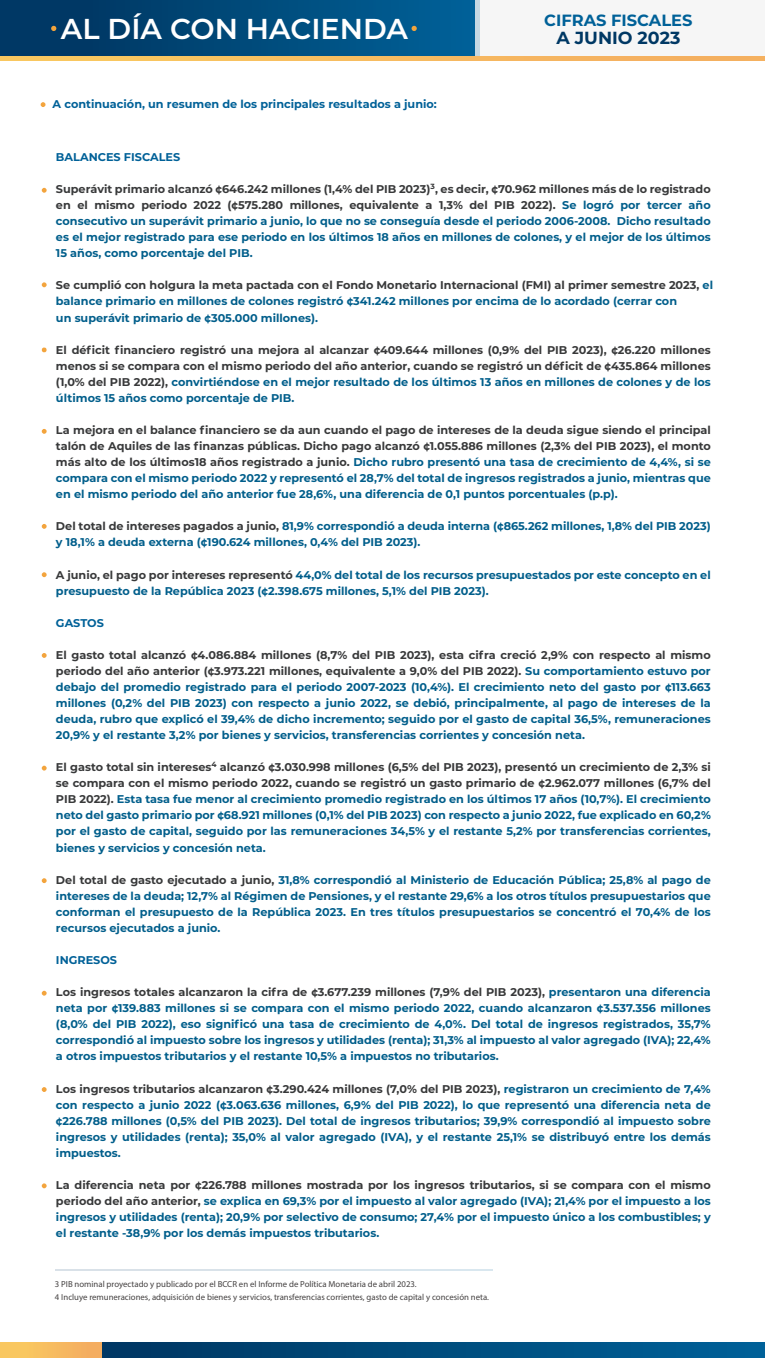
<style>
.page{position:relative;width:765px;height:1358px;background:#fff}
.page>*{position:absolute;margin:0;border:0;box-sizing:border-box;transform-origin:0 0}
.t1{font:600 28.75px "Montserrat";color:#fff}
.t2{font:700 17.5px "Montserrat";color:#003864}
.t3{font:700 16.25px "Montserrat";color:#006198}
.t4{font:700 11.25px/16.1px "Montserrat";color:#005e8b;text-align:justify}
.t5{font:700 11.25px/16.1px "Montserrat";color:#38393a;text-align:justify}
.t6{font:700 11.25px "Montserrat";color:#006198}
.t7{font:8.75px/13.5px "Myriad Pro";color:#444141}
.s1{color:#38393a}
.s2{color:#005e8b}
</style>
<div class="page">
<svg style="left:101px;top:1342px;width:664px;height:16px;background:#004c7d"></svg>
<div style="left:0;top:1342px;width:101px;height:16px;background:linear-gradient(to right,#facd60,#f4ab60)"></div>
<svg style="left:42px;top:188px;width:5px;height:5px"></svg>
<svg style="left:42px;top:282px;width:5px;height:5px"></svg>
<svg style="left:42px;top:524px;width:5px;height:5px"></svg>
<svg style="left:42px;top:572px;width:5px;height:5px"></svg>
<svg style="left:42px;top:653px;width:5px;height:5px"></svg>
<svg style="left:42px;top:766px;width:5px;height:5px"></svg>
<svg style="left:42px;top:878px;width:5px;height:5px"></svg>
<svg style="left:42px;top:991px;width:5px;height:5px"></svg>
<svg style="left:42px;top:1087px;width:5px;height:5px"></svg>
<svg style="left:42px;top:1183px;width:5px;height:5px"></svg>
<svg style="left:42px;top:347px;width:5px;height:6px"></svg>
<svg style="left:42px;top:429px;width:5px;height:5px"></svg>
<hr style="left:56px;top:1269px;width:437px;height:1px;background:#d9e3eb">
<div style="left:0;top:0;width:765px;height:61px;background:linear-gradient(to right,#faca60,#f4ad60)"></div>
<div style="left:0;top:0;width:765px;height:55px;background:#f6f6f6"></div>
<div style="left:0;top:0;width:475px;height:55px;background:linear-gradient(to right,#00325d,#006097)"></div>
<svg style="left:51px;top:26px;width:5px;height:5px"></svg>
<svg style="left:412px;top:26px;width:5px;height:5px"></svg>
<svg style="left:41px;top:102px;width:5px;height:5px"></svg>
<h1 class="t1" style="left:61px;top:8px;width:349px">AL DÍA CON HACIENDA</h1>
<h3 class="t3" style="left:544px;top:8px;width:150px">CIFRAS FISCALES</h3>
<h2 class="t2" style="left:556px;top:25px;width:125px">A JUNIO 2023</h2>
<p class="t6" style="left:53px;top:96px;width:386px">A continuación, un resumen de los principales resultados a junio:</p>
<p class="t6" style="left:56px;top:149px;width:126px">BALANCES FISCALES</p>
<p class="t4" style="left:56px;top:180px;width:656px"><span class="s1">Superávit primario alcanzó ¢646.242 millones (1,4% del PIB 2023)</span><sup>3</sup><span class="s1">, es decir, ¢70.962 millones más de lo registrado en el mismo periodo 2022 (¢575.280 millones, equivalente a 1,3% del PIB 2022).</span> Se logró por tercer año consecutivo un superávit primario a junio, lo que no se conseguía desde el periodo 2006-2008. Dicho resultado es el mejor registrado para ese periodo en los últimos 18 años en millones de colones, y el mejor de los últimos 15 años, como porcentaje del PIB.</p>
<p class="t4" style="left:56px;top:277px;width:659px;text-align:left"><span class="s1">Se cumplió con holgura la meta pactada con el Fondo Monetario Internacional (FMI) al primer semestre 2023,</span> el balance primario en millones de colones registró ¢341.242 millones por encima de lo acordado (cerrar con<br>un superávit primario de ¢305.000 millones).</p>
<p class="t5" style="left:56px;top:341px;width:656px">El déficit financiero registró una mejora al alcanzar ¢409.644 millones (0,9% del PIB 2023), ¢26.220 millones menos si se compara con el mismo periodo del año anterior, cuando se registró un déficit de ¢435.864 millones (1,0% del PIB 2022), <span class="s2">convirtiéndose en el mejor resultado de los últimos 13 años en millones de colones y de los últimos 15 años como porcentaje de PIB.</span></p>
<p class="t5" style="left:56px;top:421px;width:656px">La mejora en el balance financiero se da aun cuando el pago de intereses de la deuda sigue siendo el principal talón de Aquiles de las finanzas públicas. Dicho pago alcanzó ¢1.055.886 millones (2,3% del PIB 2023), el monto más alto de los últimos18 años registrado a junio. <span class="s2">Dicho rubro presentó una tasa de crecimiento de 4,4%, si se compara con el mismo periodo 2022 y representó el 28,7% del total de ingresos registrados a junio, mientras que en el mismo periodo del año anterior fue 28,6%, una diferencia de 0,1 puntos porcentuales (p.p).</span></p>
<p class="t4" style="left:56px;top:518px;width:656px"><span class="s1">Del total de intereses pagados a junio,</span> 81,9% correspondió a deuda interna (¢865.262 millones, 1,8% del PIB 2023) y 18,1% a deuda externa (¢190.624 millones, 0,4% del PIB 2023).</p>
<p class="t4" style="left:56px;top:566px;width:656px"><span class="s1">A junio, el pago por intereses representó</span> 44,0% del total de los recursos presupuestados por este concepto en el presupuesto de la República 2023 (¢2.398.675 millones, 5,1% del PIB 2023).</p>
<p class="t6" style="left:56px;top:615px;width:49px">GASTOS</p>
<p class="t4" style="left:56px;top:646px;width:656px"><span class="s1">El gasto total alcanzó ¢4.086.884 millones (8,7% del PIB 2023), esta cifra creció 2,9% con respecto al mismo periodo del año anterior (¢3.973.221 millones, equivalente a 9,0% del PIB 2022).</span> Su comportamiento estuvo por debajo del promedio registrado para el periodo 2007-2023 (10,4%). El crecimiento neto del gasto por ¢113.663 millones (0,2% del PIB 2023) con respecto a junio 2022, se debió, principalmente, al pago de intereses de la deuda, rubro que explicó el 39,4% de dicho incremento; seguido por el gasto de capital 36,5%, remuneraciones 20,9% y el restante 3,2% por bienes y servicios, transferencias corrientes y concesión neta.</p>
<p class="t4" style="left:56px;top:759px;width:656px"><span class="s1">El gasto total sin intereses</span><sup>4</sup> <span class="s1">alcanzó ¢3.030.998 millones (6,5% del PIB 2023), presentó un crecimiento de 2,3% si se compara con el mismo periodo 2022, cuando se registró un gasto primario de ¢2.962.077 millones (6,7% del PIB 2022).</span> Esta tasa fue menor al crecimiento promedio registrado en los últimos 17 años (10,7%). El crecimiento neto del gasto primario por ¢68.921 millones (0,1% del PIB 2023) con respecto a junio 2022, fue explicado en 60,2% por el gasto de capital, seguido por las remuneraciones 34,5% y el restante 5,2% por transferencias corrientes, bienes y servicios y concesión neta.</p>
<p class="t4" style="left:56px;top:871px;width:656px"><span class="s1">Del total de gasto ejecutado a junio,</span> 31,8% correspondió al Ministerio de Educación Pública; 25,8% al pago de intereses de la deuda; 12,7% al Régimen de Pensiones, y el restante 29,6% a los otros títulos presupuestarios que conforman el presupuesto de la República 2023. En tres títulos presupuestarios se concentró el 70,4% de los recursos ejecutados a junio.</p>
<p class="t6" style="left:56px;top:952px;width:63px">INGRESOS</p>
<p class="t4" style="left:56px;top:983px;width:656px"><span class="s1">Los ingresos totales alcanzaron la cifra de ¢3.677.239 millones (7,9% del PIB 2023),</span> presentaron una diferencia neta por ¢139.883 millones si se compara con el mismo periodo 2022, cuando alcanzaron ¢3.537.356 millones (8,0% del PIB 2022), eso significó una tasa de crecimiento de 4,0%. Del total de ingresos registrados, 35,7% correspondió al impuesto sobre los ingresos y utilidades (renta); 31,3% al impuesto al valor agregado (IVA); 22,4% a otros impuestos tributarios y el restante 10,5% a impuestos no tributarios.</p>
<p class="t4" style="left:56px;top:1080px;width:656px"><span class="s1">Los ingresos tributarios alcanzaron ¢3.290.424 millones (7,0% del PIB 2023),</span> registraron un crecimiento de 7,4% con respecto a junio 2022 (¢3.063.636 millones, 6,9% del PIB 2022), lo que representó una diferencia neta de ¢226.788 millones (0,5% del PIB 2023). Del total de ingresos tributarios; 39,9% correspondió al impuesto sobre ingresos y utilidades (renta); 35,0% al valor agregado (IVA), y el restante 25,1% se distribuyó entre los demás impuestos.</p>
<p class="t4" style="left:56px;top:1176px;width:656px"><span class="s1">La diferencia neta por ¢226.788 millones mostrada por los ingresos tributarios, si se compara con el mismo periodo del año anterior,</span> se explica en 69,3% por el impuesto al valor agregado (IVA); 21,4% por el impuesto a los ingresos y utilidades (renta); 20,9% por selectivo de consumo; 27,4% por el impuesto único a los combustibles; y el restante -38,9% por los demás impuestos tributarios.</p>
<p class="t7" style="left:55px;top:1277px;width:436px">3 PIB nominal proyectado y publicado por el BCCR en el Informe de Política Monetaria de abril 2023.<br>4 Incluye remuneraciones, adquisición de bienes y servicios, transferencias corrientes, gasto de capital y concesión neta.</p>
</div>
